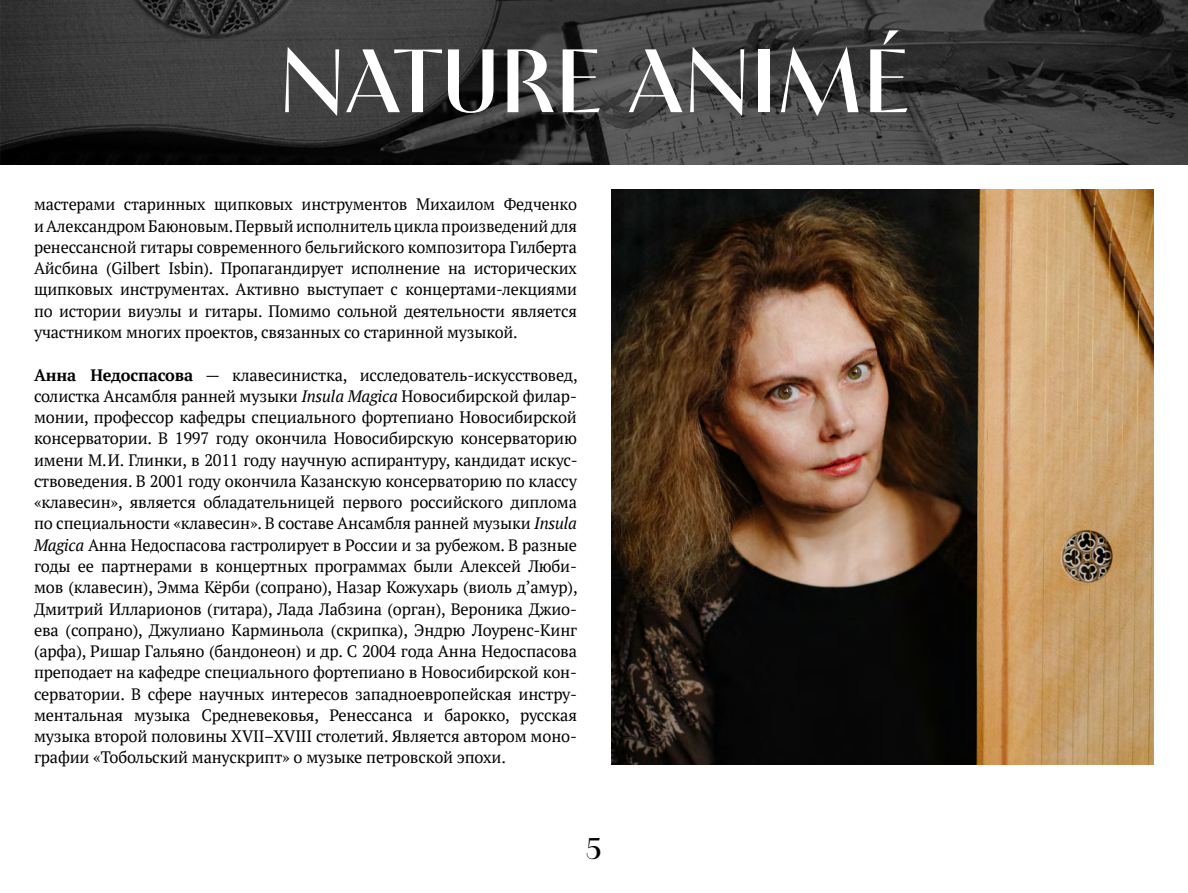
<style>
.page{position:relative;width:1188px;height:893px;background:#fff}
.page>*{position:absolute;margin:0;border:0;box-sizing:border-box;transform-origin:0 0}
.t1{font:500 90px "PF Marlet Display";color:#fff}
.t2{font:500 30px "PF Marlet Display";color:#000}
.t3{font:16.5px/21.3px "PT Serif";letter-spacing:-.01em;color:#000;text-align:justify}
.s1{font-weight:700}
.s2{font-style:italic}
</style>
<div class="page">
<img style="left:0;top:0;width:1188px;height:164px">
<img style="left:611px;top:189px;width:543px;height:575px">
<h1 class="t1" style="left:278px;top:24px;width:633px">NATURE ANIMÉ</h1>
<p class="t3" style="left:34px;top:194px;width:544px">мастерами старинных щипковых инструментов Михаилом Федченко и Александром Баюновым. Первый исполнитель цикла произведений для ренессансной гитары современного бельгийского композитора Гилберта Айсбина (Gilbert Isbin). Пропагандирует исполнение на исторических щипковых инструментах. Активно выступает с концертами-лекциями по истории виуэлы и гитары. Помимо сольной деятельности является участником многих проектов, связанных со старинной музыкой.</p>
<p class="t3" style="left:34px;top:364px;width:545px"><span class="s1">Анна Недоспасова</span> — клавесинистка, исследователь-искусствовед, солистка Ансамбля ранней музыки <span class="s2">Insula Magica</span> Новосибирской филар&shy;монии, профессор кафедры специального фортепиано Новосибирской консерватории. В 1997 году окончила Новосибирскую консерваторию имени М.И. Глинки, в 2011 году научную аспирантуру, кандидат искус&shy;ствоведения. В 2001 году окончила Казанскую консерваторию по классу «клавесин», является обладательницей первого российского диплома по специальности «клавесин». В составе Ансамбля ранней музыки <span class="s2">Insula Magica</span> Анна Недоспасова гастролирует в России и за рубежом. В разные годы ее партнерами в концертных программах были Алексей Люби&shy;мов (клавесин), Эмма Кёрби (сопрано), Назар Кожухарь (виоль д’амур), Дмитрий Илларионов (гитара), Лада Лабзина (орган), Вероника Джио&shy;ева (сопрано), Джулиано Карминьола (скрипка), Эндрю Лоуренс-Кинг (арфа), Ришар Гальяно (бандонеон) и др. С 2004 года Анна Недоспасова преподает на кафедре специального фортепиано в Новосибирской кон&shy;серватории. В сфере научных интересов западноевропейская инстру&shy;ментальная музыка Средневековья, Ренессанса и барокко, русская музыка второй половины XVII–XVIII столетий. Является автором моно&shy;графии «Тобольский манускрипт» о музыке петровской эпохи.</p>
<h2 class="t2" style="left:586px;top:829px;width:17px">5</h2>
</div>
